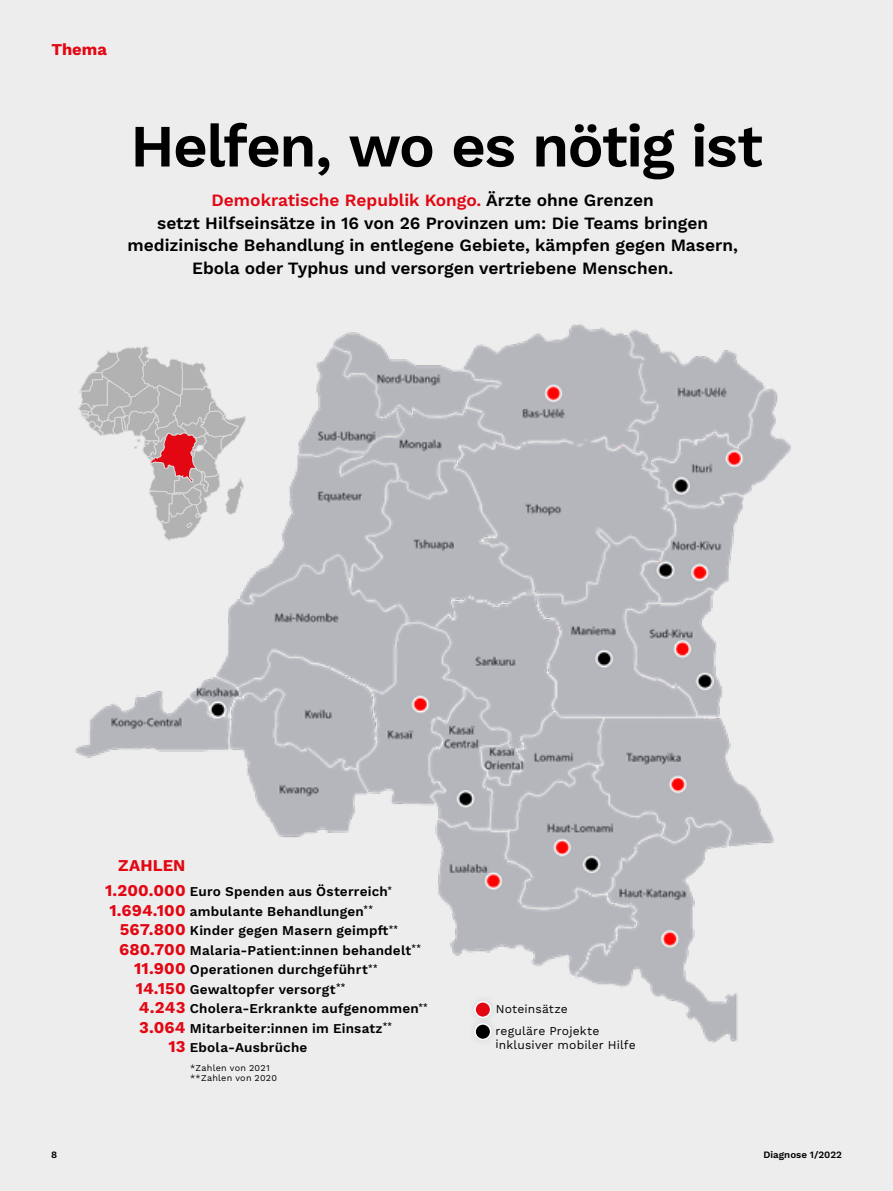
<style>
.page{position:relative;width:893px;height:1191px;background:#ededed}
.page>*{position:absolute;margin:0;border:0;box-sizing:border-box;transform-origin:0 0}
.t1{font:600 60px "Work Sans";letter-spacing:-.03em;color:#000}
.t2{font:600 17.25px/22.5px "Work Sans";color:#000;text-align:center}
.t3{font:700 16.5px "Work Sans";color:#e30613}
.t4{font:600 13.5px/19.5px "Work Sans";letter-spacing:.015em;color:#000}
.t5{font:12px/22px "Work Sans";letter-spacing:.01em;color:#000}
.t6{font:600 9.75px "Work Sans";color:#000}
.t7{font:9px/10.5px "Work Sans";letter-spacing:.025em;color:#000}
.s1{color:#e30613}
.s2{font-weight:700;font-size:16.5px;color:#e30613}
</style>
<div class="page">
<img style="left:76px;top:324px;width:715px;height:719px">
<svg style="left:76px;top:345px;width:170px;height:196px"></svg>
<div style="left:467px;top:993px;width:33px;height:33px;background:#ebebeb"></div>
<div style="left:475px;top:1001px;width:16px;height:16px;background:#e30613;border-radius:50%"></div>
<div style="left:474px;top:1001px;width:17px;height:17px;border:2px solid #fff;border-radius:50%"></div>
<div style="left:467px;top:1015px;width:33px;height:33px;background:#ebebeb"></div>
<div style="left:475px;top:1024px;width:16px;height:15px;background:#000;border-radius:50%"></div>
<div style="left:474px;top:1023px;width:17px;height:17px;border:2px solid #fff;border-radius:50%"></div>
<p class="t3" style="left:51px;top:40px;width:57px">Thema</p>
<h1 class="t1" style="left:130px;top:111px;width:634px">Helfen, wo es nötig ist</h1>
<p class="t2" style="left:127px;top:190px;width:612px"><span class="s1">Demokratische Republik Kongo.</span> Ärzte ohne Grenzen<br>setzt Hilfseinsätze in 16 von 26 Provinzen um: Die Teams bringen medizinische Behandlung in entlegene Gebiete, kämpfen gegen Masern, Ebola oder Typhus und versorgen vertriebene Menschen.</p>
<p class="t3" style="left:118px;top:856px;width:69px">ZAHLEN</p>
<p class="t4" style="left:109px;top:882px;width:284px;text-indent:-4px"><span class="s2">1.200.000</span> Euro Spenden aus Österreich<sup>*<br></sup><span class="s2">1.694.100</span> ambulante Behandlungen<sup>**</sup></p>
<p class="t4" style="left:120px;top:921px;width:280px"><span class="s2">567.800</span> Kinder gegen Masern geimpft<sup>**</sup></p>
<p class="t4" style="left:119px;top:941px;width:303px"><span class="s2">680.700</span> Malaria- Patient:innen behandelt<sup>**</sup></p>
<p class="t4" style="left:134px;top:960px;width:245px"><span class="s2">11.900</span> Operationen durchgeführt<sup>**</sup></p>
<p class="t4" style="left:136px;top:980px;width:211px"><span class="s2">14.150</span> Gewaltopfer versorgt<sup>**</sup></p>
<p class="t4" style="left:139px;top:999px;width:290px"><span class="s2">4.243</span> Cholera- Erkrankte aufgenommen<sup>**</sup></p>
<p class="t4" style="left:139px;top:1019px;width:254px"><span class="s2">3.064</span> Mitarbeiter:innen im Einsatz<sup>**</sup></p>
<p class="t4" style="left:169px;top:1038px;width:140px"><span class="s2">13</span> Ebola-Ausbrüche</p>
<p class="t7" style="left:190px;top:1062px;width:88px">*Zahlen von 2021 **Zahlen von 2020</p>
<p class="t5" style="left:496px;top:998px;width:105px">Noteinsätze reguläre Projekte</p>
<p class="t5" style="left:495px;top:1034px;width:142px">inklusiver mobiler Hilfe</p>
<p class="t6" style="left:51px;top:1148px;width:8px">8</p>
<p class="t6" style="left:763px;top:1148px;width:80px">Diagnose 1/2022</p>
</div>
